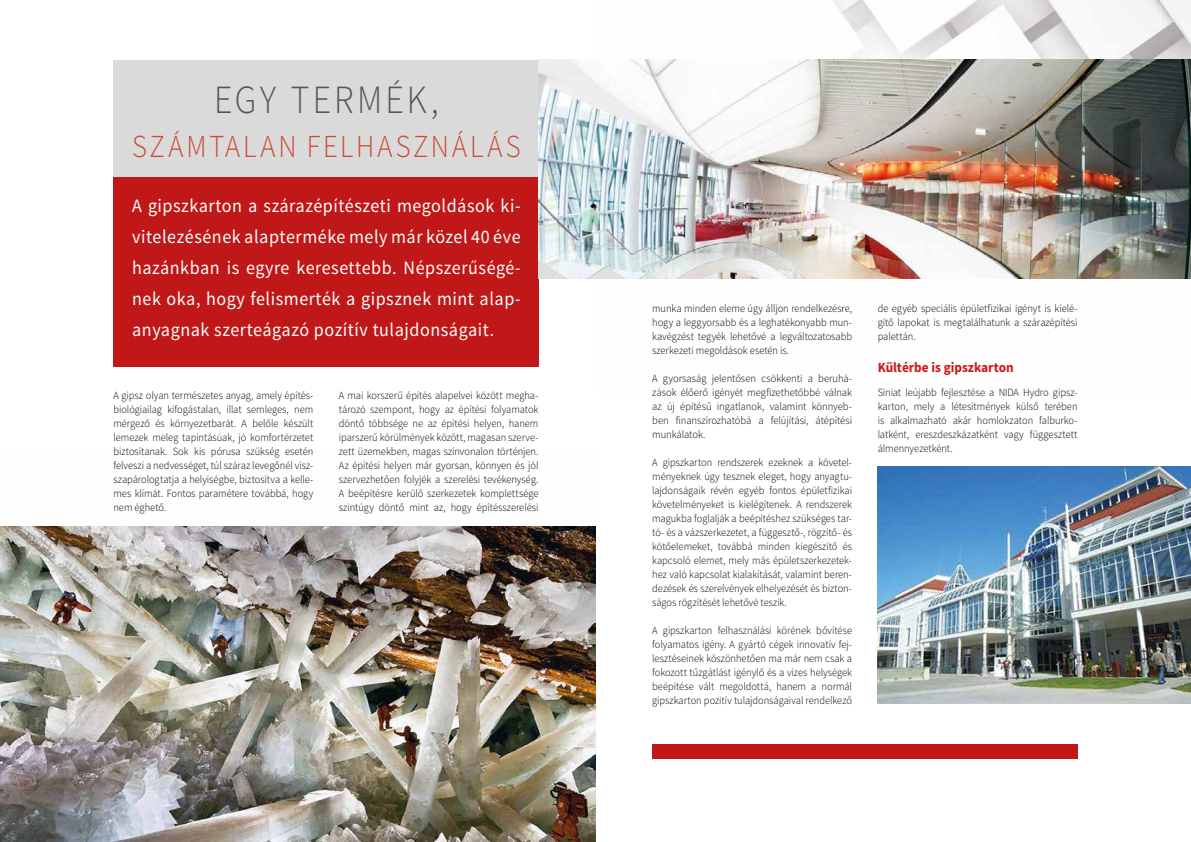
<style>
.page{position:relative;width:1191px;height:842px;background:#fff}
.page>*{position:absolute;margin:0;border:0;box-sizing:border-box;transform-origin:0 0}
.t1{font:300 40px "Source Sans Pro";letter-spacing:.09em;color:#575756;scale:.9 1}
.t2{font:300 32px "Source Sans Pro";letter-spacing:.105em;color:#cb4b35;scale:.9 1}
.t3{font:19px/31px "Source Sans Pro";letter-spacing:.03em;color:#fff;text-align:justify;scale:.95 1}
.t4{font:700 14px "Source Sans Pro";letter-spacing:-.005em;color:#cd171a;scale:.95 1}
.t5{font:300 11px/14px "Source Sans Pro";letter-spacing:-.005em;color:#000;text-align:justify;scale:.95 1}
.t6{font:300 11px/14px "Source Sans Pro";letter-spacing:-.005em;color:#000;text-align:justify;scale:.96 1}
</style>
<div class="page">
<img style="left:595px;top:0;width:596px;height:279px">
<div style="left:114px;top:60px;width:425px;height:118px;background:#dadada"></div>
<div style="left:113px;top:178px;width:425px;height:189px;background:#c01818"></div>
<div style="left:652px;top:744px;width:425px;height:15px;background:#c01818"></div>
<img style="left:0;top:527px;width:595px;height:315px">
<img style="left:538px;top:60px;width:653px;height:218px">
<img style="left:877px;top:467px;width:314px;height:236px">
<h1 class="t1" style="left:214px;top:75px;width:251px">EGY TERMÉK,</h1>
<h2 class="t2" style="left:132px;top:127px;width:433px">SZÁMTALAN FELHASZNÁLÁS</h2>
<p class="t3" style="left:132px;top:190px;width:410px">A gipszkarton a szárazépítészeti megoldások ki&shy;vitelezésének alapterméke mely már közel 40 éve hazánkban is egyre keresettebb. Népszerűségé&shy;nek oka, hogy felismerték a gipsznek mint alap&shy;anyagnak szerteágazó pozítív tulajdonságait.</p>
<p class="t5" style="left:113px;top:388px;width:212px">A gipsz olyan természetes anyag, amely építés&shy;biológiailag kifogástalan, illat semleges, nem mérgező és környezetbarát. A belőle készült lemezek meleg tapintásúak, jó komfortérzetet biztosítanak. Sok kis pórusa szükség esetén felveszi a nedvességet, túl száraz levegőnél vis - szapárologtatja a helyiségbe, biztosítva a kelle&shy;mes klímát. Fontos paramétere továbbá, hogy nem éghető.</p>
<p class="t5" style="left:339px;top:388px;width:212px">A mai korszerű építés alapelvei között megha&shy;tározó szempont, hogy az építési folyamatok döntő többsége ne az építési helyen, hanem iparszerű körülmények között, magasan szerve&shy;zett üzemekben, magas színvonalon történjen.<br>Az építési helyen már gyorsan, könnyen és jól szervezhetően folyjék a szerelési tevékenység.<br>A beépítésre kerülő szerkezetek komplettsége szintúgy döntő mint az, hogy építésszerelési</p>
<p class="t5" style="left:652px;top:301px;width:212px">munka minden eleme úgy álljon rendelkezésre, hogy a leggyorsabb és a leghatékonyabb mun&shy;kavégzést tegyék lehetővé a legváltozatosabb szerkezeti megoldások esetén is.</p>
<p class="t6" style="left:652px;top:371px;width:210px">A gyorsaság jelentősen csökkenti a beruhá&shy;zások élőerő igényét megfizethetőbbé válnak az új építésű ingatlanok, valamint könnyeb&shy;ben finanszírozhatóbá a felújítási, átépítési munkálatok.</p>
<p class="t5" style="left:652px;top:455px;width:212px">A gipszkarton rendszerek ezeknek a követel&shy;ményeknek úgy tesznek eleget, hogy anyagtu&shy;lajdonságaik révén egyéb fontos épületfizikai követelményeket is kielégítenek. A rendszerek magukba foglalják a beépítéshez szükséges tar&shy;tó- és a vázszerkezetet, a függesztő-, rögzítő- és kötőelemeket, továbbá minden kiegészítő és kapcsoló elemet, mely más épületszerkezetek&shy;hez való kapcsolat kialakítását, valamint beren&shy;dezések és szerelvények elhelyezését és bizton&shy;ságos rögzítését lehetővé teszik.</p>
<p class="t5" style="left:652px;top:623px;width:212px">A gipszkarton felhasználási körének bővítése folyamatos igény. A gyártó cégek innovatív fej&shy;lesztéseinek köszönhetően ma már nem csak a fokozott tűzgátlást igénylő és a vizes helységek beépítése vált megoldottá, hanem a normál gipszkarton pozitív tulajdonságaival rendelkező</p>
<p class="t5" style="left:877px;top:301px;width:212px">de egyéb speciális épületfizikai igényt is kielé&shy;gítő lapokat is megtalálhatunk a szárazépítési palettán.</p>
<p class="t4" style="left:877px;top:358px;width:145px">Kültérbe is gipszkarton</p>
<p class="t5" style="left:877px;top:385px;width:212px">Siniat leújabb fejlesztése a NIDA Hydro gipsz&shy;karton, mely a létesítmények külső terében is alkalmazható akár homlokzaton falburko&shy;latként, ereszdeszkázatként vagy függesztett álmennyezetként.</p>
</div>
